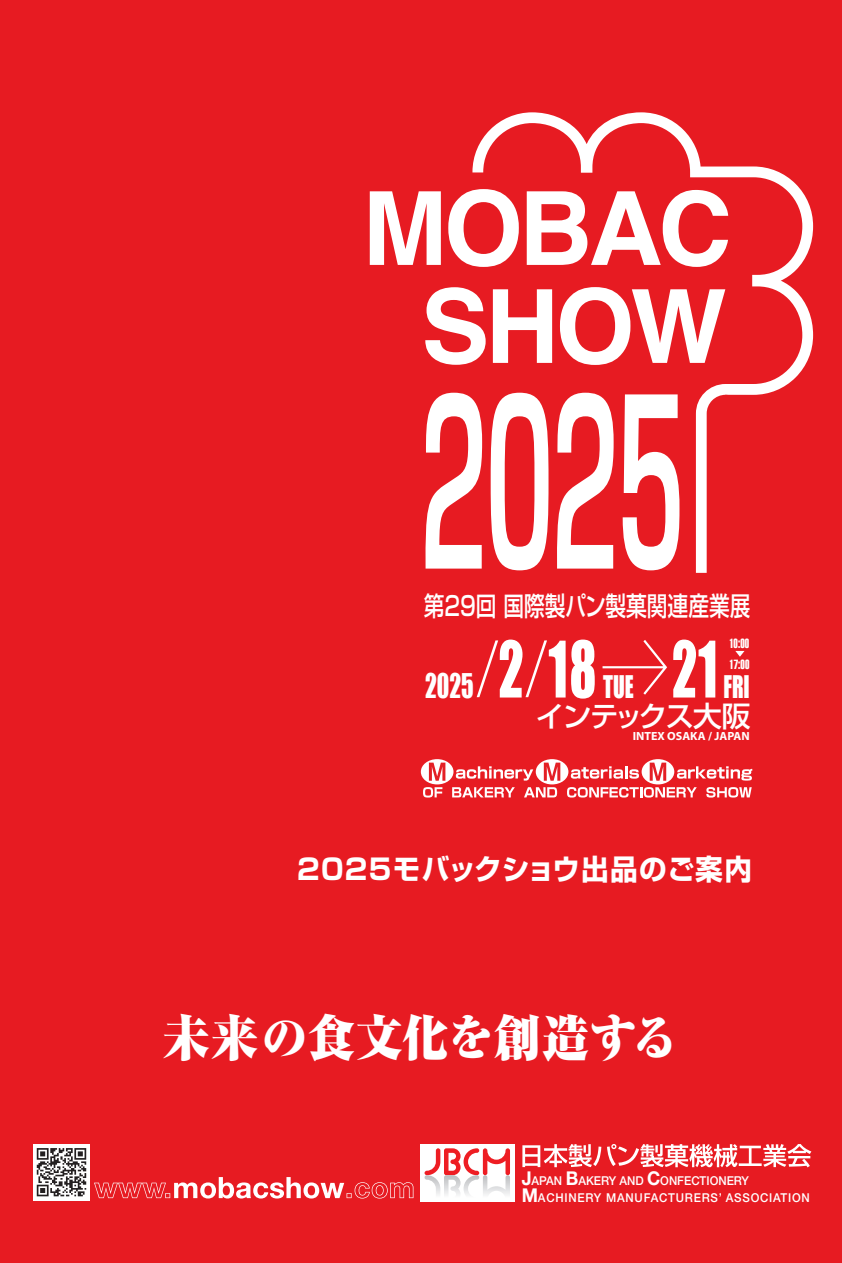
<style>
.page{position:relative;width:842px;height:1263px;background:#e71b22}
.page>*{position:absolute;margin:0;border:0;box-sizing:border-box;transform-origin:0 0}
.t1{font:500 220.95px "Shin Go Pro";color:#fff;scale:.6 1}
.t2{font:72px "Impact";color:#fff;scale:.7 1}
.t3{font:900 48.6px "Ryumin Pro";letter-spacing:.02em;color:#fff;scale:.95 1}
.t4{font:31.2px "Impact";color:#fff;scale:.75 1}
.t5{font:500 28.65px "Shin Go Pro";letter-spacing:-.06em;color:#fff}
.t6{font:28.65px "Impact";color:#fff;scale:.75 1}
.t7{font:700 28.5px "Shin Go Pro";letter-spacing:.04em;color:#fff}
.t8{font:500 26.55px "Shin Go Pro";color:#fff;scale:.78 1}
.t9{font:13.05px/21px "Helvetica LT Std Extra Comp";letter-spacing:-.005em;color:#fff;scale:.9 1}
.t10{font:500 12.15px/17px "Helvetica Neue LT Std";letter-spacing:.065em;color:#fff;scale:.94 1}
.t11{font:700 11.85px "Myriad Pro";color:#fff}
.s1{font-weight:700;font-size:19.05px}
</style>
<div class="page">
<div style="left:421px;top:1144px;width:94px;height:57px;background:#fff"></div>
<svg style="left:425px;top:1148px;width:85px;height:47px"></svg>
<svg style="left:94px;top:1177px;width:319px;height:21px"></svg>
<svg style="left:522px;top:1144px;width:289px;height:23px"></svg>
<img style="left:33px;top:1144px;width:57px;height:57px">
<svg style="left:602px;top:640px;width:65px;height:55px"></svg>
<svg style="left:735px;top:651px;width:9px;height:6px"></svg>
<svg style="left:525px;top:640px;width:22px;height:57px"></svg>
<svg style="left:477px;top:640px;width:21px;height:57px"></svg>
<svg style="left:370px;top:191px;width:71px;height:74px"></svg>
<svg style="left:448px;top:190px;width:24px;height:76px"></svg>
<svg style="left:425px;top:287px;width:47px;height:78px"></svg>
<svg style="left:472px;top:112px;width:341px;height:461px"></svg>
<svg style="left:421px;top:759px;width:32px;height:25px"></svg>
<svg style="left:536px;top:759px;width:32px;height:25px"></svg>
<svg style="left:642px;top:759px;width:32px;height:25px"></svg>
<svg style="left:456px;top:766px;width:77px;height:15px"></svg>
<svg style="left:571px;top:766px;width:68px;height:13px"></svg>
<svg style="left:677px;top:766px;width:75px;height:15px"></svg>
<svg style="left:429px;top:763px;width:16px;height:18px"></svg>
<svg style="left:544px;top:763px;width:16px;height:18px"></svg>
<svg style="left:650px;top:763px;width:16px;height:18px"></svg>
<svg style="left:423px;top:787px;width:19px;height:10px"></svg>
<svg style="left:452px;top:787px;width:63px;height:10px"></svg>
<svg style="left:524px;top:787px;width:33px;height:10px"></svg>
<svg style="left:567px;top:787px;width:130px;height:10px"></svg>
<svg style="left:706px;top:787px;width:46px;height:10px"></svg>
<h1 class="t1" style="left:421px;top:303px;width:440px">2025</h1>
<h3 class="t8" style="left:424px;top:584px;width:420px">第29回 国際製パン製菓関連産業展</h3>
<h3 class="t4" style="left:425px;top:661px;width:66px">2025</h3>
<p class="t9" style="left:730px;top:633px;width:24px">10:00<br>17:00</p>
<h3 class="t5" style="left:536px;top:693px;width:216px">インテックス大阪</h3>
<p class="t11" style="left:633px;top:729px;width:119px">INTEX OSAKA / JAPAN</p>
<h2 class="t2" style="left:498px;top:613px;width:141px">2 18</h2>
<h2 class="t2" style="left:672px;top:613px;width:66px">21</h2>
<h3 class="t6" style="left:603px;top:664px;width:42px">TUE</h3>
<h3 class="t6" style="left:723px;top:664px;width:37px">FRI</h3>
<h3 class="t7" style="left:297px;top:847px;width:456px">2025モバックショウ出品のご案内</h3>
<h3 class="t3" style="left:163px;top:999px;width:544px">未来の食文化を創造する</h3>
<p class="t10" style="left:522px;top:1172px;width:308px"><span class="s1">J</span>APAN <span class="s1">B</span>AKERY AND <span class="s1">C</span>ONFECTIONERY<br><span class="s1">M</span>ACHINERY MANUFACTURERS’ ASSOCIATION</p>
</div>
